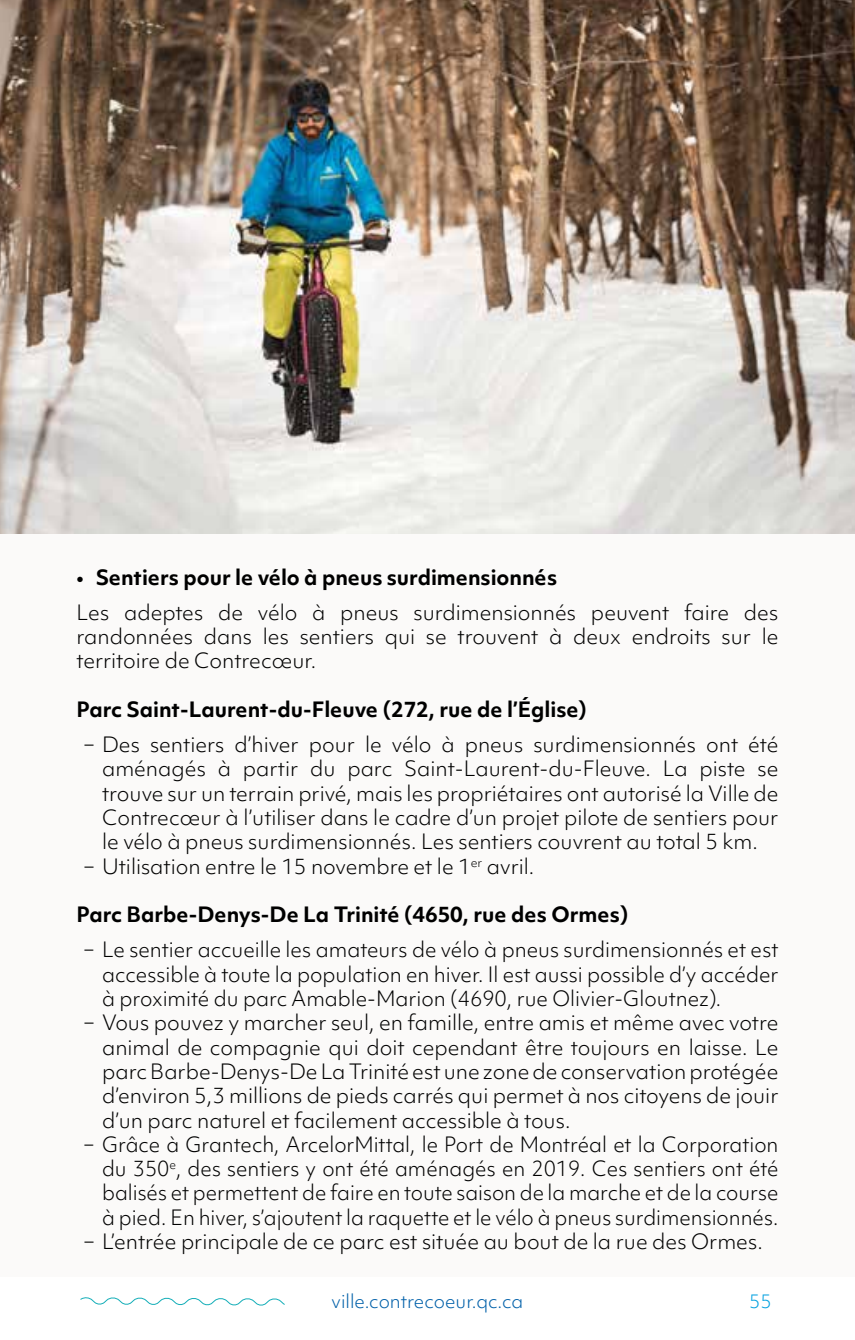
<style>
.page{position:relative;width:855px;height:1340px;background:#fff}
.page>*{position:absolute;margin:0;border:0;box-sizing:border-box;transform-origin:0 0}
.t1{font:300 20.25px/24.3px "Objektiv Mk 1";color:#000;text-align:justify}
.t2{font:700 20.25px "Objektiv Mk 1";color:#000}
.t3{font:300 18px "Objektiv Mk 1";color:#0060a9}
.t4{font:300 18px "Objektiv Mk 1";color:#00a0df}
</style>
<div class="page">
<svg style="left:80px;top:1297px;width:205px;height:9px"></svg>
<div style="left:0;top:0;width:855px;height:1276px;background:#fbfaf9"></div>
<img style="left:0;top:0;width:855px;height:533px">
<p class="t2" style="left:77px;top:562px;width:482px">• Sentiers pour le vélo à pneus surdimensionnés</p>
<p class="t1" style="left:77px;top:600px;width:703px">Les adeptes de vélo à pneus surdimensionnés peuvent faire des randonnées dans les sentiers qui se trouvent à deux endroits sur le territoire de Contrecœur.</p>
<p class="t2" style="left:77px;top:695px;width:512px">Parc Saint-Laurent-du-Fleuve (272, rue de l’Église)</p>
<p class="t1" style="left:83px;top:732px;width:697px">− Des sentiers d’hiver pour le vélo à pneus surdimensionnés ont été</p>
<p class="t1" style="left:102px;top:756px;width:678px">aménagés à partir du parc Saint-Laurent-du-Fleuve. La piste se</p>
<p class="t1" style="left:102px;top:780px;width:678px">trouve sur un terrain privé, mais les propriétaires ont autorisé la Ville de</p>
<p class="t1" style="left:102px;top:805px;width:678px">Contrecœur à l’utiliser dans le cadre d’un projet pilote de sentiers pour</p>
<p class="t1" style="left:102px;top:829px;width:657px">le vélo à pneus surdimensionnés. Les sentiers couvrent au total 5 km.</p>
<p class="t1" style="left:83px;top:853px;width:453px">− Utilisation entre le 15 novembre et le 1<sup>er</sup> avril.</p>
<p class="t2" style="left:77px;top:900px;width:553px">Parc Barbe-Denys-De La Trinité (4650, rue des Ormes)</p>
<p class="t1" style="left:83px;top:937px;width:697px">− Le sentier accueille les amateurs de vélo à pneus surdimensionnés et est</p>
<p class="t1" style="left:102px;top:961px;width:678px">accessible à toute la population en hiver. Il est aussi possible d’y accéder</p>
<p class="t1" style="left:102px;top:986px;width:620px">à proximité du parc Amable-Marion (4690, rue Olivier-Gloutnez).</p>
<p class="t1" style="left:83px;top:1010px;width:697px">− Vous pouvez y marcher seul, en famille, entre amis et même avec votre</p>
<p class="t1" style="left:102px;top:1034px;width:678px">animal de compagnie qui doit cependant être toujours en laisse. Le</p>
<p class="t1" style="left:102px;top:1059px;width:678px">parc Barbe-Denys-De La Trinité est une zone de conservation protégée</p>
<p class="t1" style="left:102px;top:1083px;width:678px">d’environ 5,3 millions de pieds carrés qui permet à nos citoyens de jouir</p>
<p class="t1" style="left:102px;top:1107px;width:470px">d’un parc naturel et facilement accessible à tous.</p>
<p class="t1" style="left:83px;top:1131px;width:697px">− Grâce à Grantech, ArcelorMittal, le Port de Montréal et la Corporation</p>
<p class="t1" style="left:102px;top:1156px;width:678px">du 350<sup>e</sup>, des sentiers y ont été aménagés en 2019. Ces sentiers ont été</p>
<p class="t1" style="left:102px;top:1180px;width:678px">balisés et permettent de faire en toute saison de la marche et de la course</p>
<p class="t1" style="left:102px;top:1204px;width:678px">à pied. En hiver, s’ajoutent la raquette et le vélo à pneus surdimensionnés.</p>
<p class="t1" style="left:83px;top:1229px;width:681px">− L’entrée principale de ce parc est située au bout de la rue des Ormes.</p>
<p class="t3" style="left:332px;top:1289px;width:193px">ville.contrecoeur.qc.ca</p>
<p class="t4" style="left:749px;top:1289px;width:24px">55</p>
</div>
